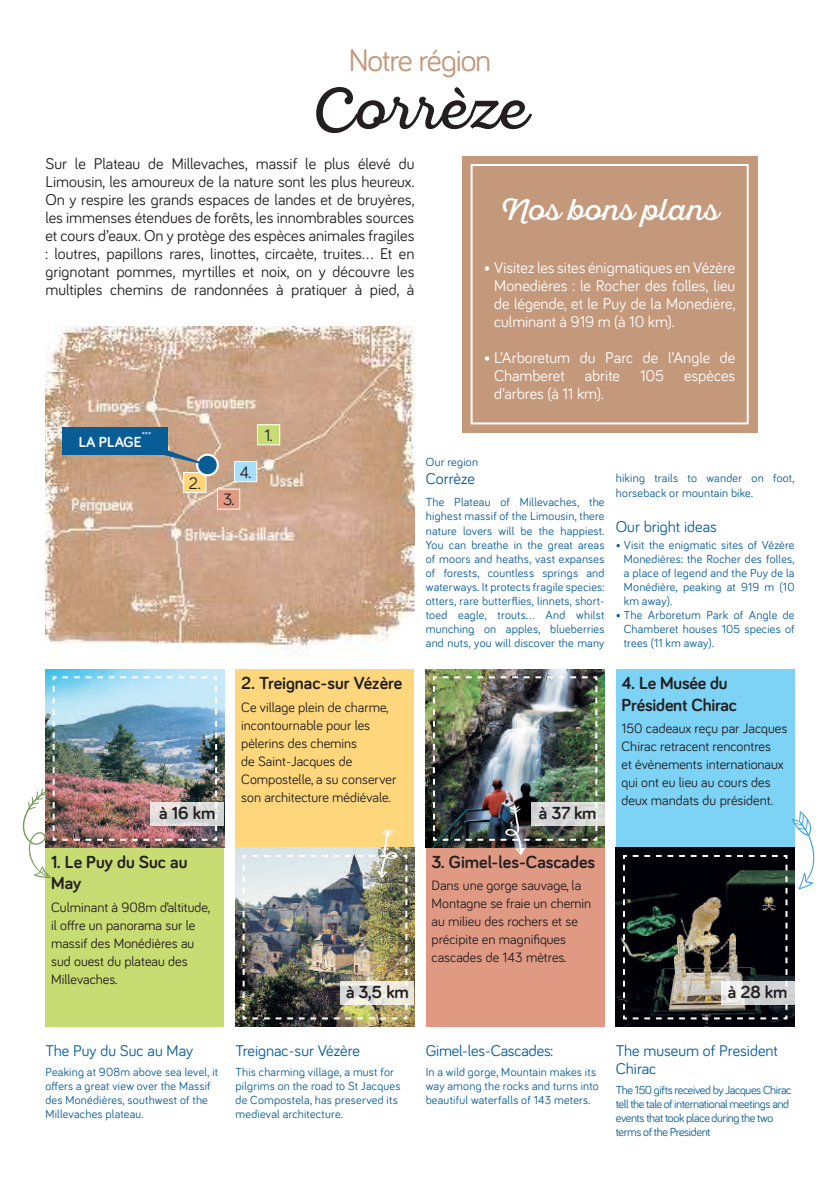
<style>
.page{position:relative;width:840px;height:1191px;background:#fff}
.page>*{position:absolute;margin:0;border:0;box-sizing:border-box;transform-origin:0 0}
.t1{font:56px "Sant Elia Script";letter-spacing:.01em;color:#231f20}
.t2{font:32px "Bariol";letter-spacing:-.04em;color:#c4987a}
.t3{font:30px "Sant Elia Script";letter-spacing:.005em;color:#fff}
.t4{font:700 18px/21.6px "Bariol";color:#231f20}
.t5{font:17px "Bariol";color:#231f20}
.t6{font:16px/18px "Bariol";color:#231f20;text-align:justify}
.t7{font:16px/18px "Bariol";color:#fff;text-align:justify}
.t8{font:16px/18px "Bariol";color:#095d96}
.t9{font:700 15px "Bariol";color:#fff}
.t10{font:14px/18px "Bariol";color:#231f20}
.t11{font:12px/14px "Bariol";letter-spacing:.02em;color:#095d96;text-align:justify}
.t12{font:12px/14px "Bariol";letter-spacing:-.03em;color:#095d96}
.t13{font:700 8.8px "Bariol";color:#fff}
</style>
<div class="page">
<div style="left:462px;top:156px;width:295px;height:276px;background:#c4987a"></div>
<div style="left:470px;top:164px;width:278px;height:260px;border:2px solid #fff"></div>
<img style="left:45px;top:326px;width:369px;height:330px">
<div style="left:257px;top:425px;width:22px;height:20px;background:#c7dc72"></div>
<div style="left:257px;top:424px;width:23px;height:21px;border:1px solid #fff"></div>
<div style="left:183px;top:472px;width:23px;height:20px;background:#fed77d"></div>
<div style="left:183px;top:472px;width:23px;height:21px;border:1px solid #fff"></div>
<div style="left:217px;top:489px;width:22px;height:20px;background:#e09a84"></div>
<div style="left:217px;top:489px;width:23px;height:20px;border:1px solid #fff"></div>
<div style="left:234px;top:461px;width:22px;height:20px;background:#a7dff9"></div>
<div style="left:234px;top:461px;width:23px;height:21px;border:1px solid #fff"></div>
<svg style="left:197px;top:455px;width:21px;height:20px"></svg>
<div style="left:196px;top:453px;width:23px;height:23px;border:2px solid #fff;border-radius:50%"></div>
<svg style="left:106px;top:435px;width:109px;height:32px;background:#b19a88"></svg>
<div style="left:62px;top:427px;width:106px;height:28px;background:#095d96"></div>
<img style="left:45px;top:669px;width:179px;height:179px">
<div style="left:45px;top:848px;width:179px;height:178px;background:#c7dc72"></div>
<div style="left:615px;top:669px;width:179px;height:179px;background:#7cd3f6"></div>
<div style="left:235px;top:669px;width:179px;height:179px;background:#fed77d"></div>
<img style="left:425px;top:669px;width:179px;height:179px">
<div style="left:425px;top:848px;width:179px;height:178px;background:#e09a84"></div>
<div style="left:150px;top:802px;width:74px;height:23px;background:#d1d5d4"></div>
<img style="left:22px;top:675px;width:196px;height:203px">
<img style="left:235px;top:848px;width:179px;height:178px">
<div style="left:340px;top:981px;width:74px;height:23px;background:#e8e4da"></div>
<div style="left:530px;top:802px;width:74px;height:23px;background:#dbdfd8"></div>
<div style="left:615px;top:848px;width:179px;height:178px;background:#000007"></div>
<img style="left:241px;top:829px;width:167px;height:191px">
<img style="left:431px;top:675px;width:167px;height:180px">
<svg style="left:621px;top:811px;width:193px;height:209px"></svg>
<h2 class="t2" style="left:348px;top:38px;width:144px">Notre région</h2>
<h1 class="t1" style="left:313px;top:76px;width:215px">Corrèze</h1>
<p class="t6" style="left:45px;top:154px;width:370px">Sur le Plateau de Millevaches, massif le plus élevé du Limousin, les amoureux de la nature sont les plus heureux.<br>On y respire les grands espaces de landes et de bruyères, les immenses étendues de forêts, les innombrables sources et cours d’eaux. On y protège des espèces animales fragiles : loutres, papillons rares, linottes, circaète, truites... Et en grignotant pommes, myrtilles et noix, on y découvre les multiples chemins de randonnées à pratiquer à pied, à</p>
<p class="t13" style="left:142px;top:429px;width:11px">***</p>
<p class="t9" style="left:79px;top:431px;width:64px">LA PLAGE</p>
<h3 class="t5" style="left:189px;top:471px;width:13px">2.</h3>
<h3 class="t5" style="left:240px;top:461px;width:13px">4.</h3>
<h3 class="t5" style="left:223px;top:488px;width:13px">3.</h3>
<h3 class="t5" style="left:264px;top:424px;width:10px">1.</h3>
<h3 class="t4" style="left:159px;top:802px;width:58px">à 16 km</h3>
<h3 class="t4" style="left:241px;top:671px;width:162px">2. Treignac-sur Vézère</h3>
<p class="t10" style="left:241px;top:697px;width:156px">Ce village plein de charme, incontournable pour les pèlerins des chemins<br>de Saint-Jacques de<br>Compostelle, a su conserver son architecture médiévale.</p>
<h3 class="t3" style="left:500px;top:192px;width:219px">Nos bons plans</h3>
<h3 class="t7" style="left:494px;top:257px;width:242px;text-indent:-10px">• Visitez les sites énigmatiques en Vézère Monedières : le Rocher des folles, lieu de légende, et le Puy de la Monedière, culminant à 919 m (à 10 km).</h3>
<h3 class="t7" style="left:494px;top:347px;width:242px;text-indent:-10px">• L’Arboretum du Parc de l’Angle de Chamberet abrite 105 espèces d’arbres (à 11 km).</h3>
<p class="t11" style="left:425px;top:454px;width:54px">Our region</p>
<h3 class="t8" style="left:425px;top:469px;width:51px">Corrèze</h3>
<p class="t11" style="left:425px;top:495px;width:180px">The Plateau of Millevaches, the highest massif of the Limousin, there nature lovers will be the happiest.<br>You can breathe in the great areas of moors and heaths, vast expanses of forests, countless springs and waterways. It protects fragile species: otters, rare butterflies, linnets, short&shy;toed eagle, trouts...</p>
<p class="t11" style="left:425px;top:607px;width:180px;text-indent:120px">And whilst munching on apples, blueberries and nuts, you will discover the many</p>
<h3 class="t4" style="left:538px;top:802px;width:59px">à 37 km</h3>
<p class="t11" style="left:615px;top:470px;width:180px">hiking trails to wander on foot, horseback or mountain bike.</p>
<h3 class="t8" style="left:615px;top:516px;width:102px">Our bright ideas</h3>
<p class="t11" style="left:623px;top:537px;width:172px;text-indent:-8px">• Visit the enigmatic sites of Vézère Monedières: the Rocher des folles, a place of legend and the Puy de la Monédière, peaking at 919 m (10 km away).</p>
<p class="t11" style="left:623px;top:607px;width:172px;text-indent:-8px">• The Arboretum Park of Angle de Chamberet houses 105 species of trees (11 km away).</p>
<h3 class="t4" style="left:621px;top:671px;width:117px">4. Le Musée du<br>Président Chirac</h3>
<p class="t10" style="left:621px;top:719px;width:167px">150 cadeaux reçu par Jacques<br>Chirac retracent rencontres<br>et évènements internationaux qui ont eu lieu au cours des deux mandats du président.</p>
<h3 class="t4" style="left:51px;top:850px;width:138px">1. Le Puy du Suc au<br>May</h3>
<p class="t10" style="left:51px;top:897px;width:160px">Culminant à 908m d’altitude, il offre un panorama sur le massif des Monédières au sud ouest du plateau des<br>Millevaches.</p>
<h3 class="t4" style="left:346px;top:981px;width:64px">à 3,5 km</h3>
<h3 class="t4" style="left:431px;top:850px;width:165px">3. Gimel-les-Cascades</h3>
<p class="t10" style="left:431px;top:876px;width:161px">Dans une gorge sauvage, la<br>Montagne se fraie un chemin au milieu des rochers et se précipite en magnifiques cascades de 143 mètres.</p>
<h3 class="t4" style="left:727px;top:981px;width:61px">à 28 km</h3>
<h3 class="t8" style="left:45px;top:1041px;width:149px">The Puy du Suc au May</h3>
<p class="t11" style="left:45px;top:1064px;width:174px;text-align:left">Peaking at 908m above sea level, it offers a great view over the Massif des Monédières, southwest of the<br>Millevaches plateau.</p>
<h3 class="t8" style="left:235px;top:1041px;width:126px">Treignac-sur Vézère</h3>
<p class="t11" style="left:235px;top:1064px;width:166px;text-align:left">This charming village, a must for pilgrims on the road to St Jacques de Compostela, has preserved its medieval architecture.</p>
<h3 class="t8" style="left:425px;top:1041px;width:129px">Gimel-les-Cascades:</h3>
<p class="t11" style="left:425px;top:1064px;width:174px;text-align:left">In a wild gorge, Mountain makes its way among the rocks and turns into beautiful waterfalls of 143 meters.</p>
<h3 class="t8" style="left:615px;top:1041px;width:164px">The museum of President<br>Chirac</h3>
<p class="t12" style="left:615px;top:1082px;width:177px">The 150 gifts received by Jacques Chirac tell the tale of international meetings and events that took place during the two terms of the President</p>
</div>
